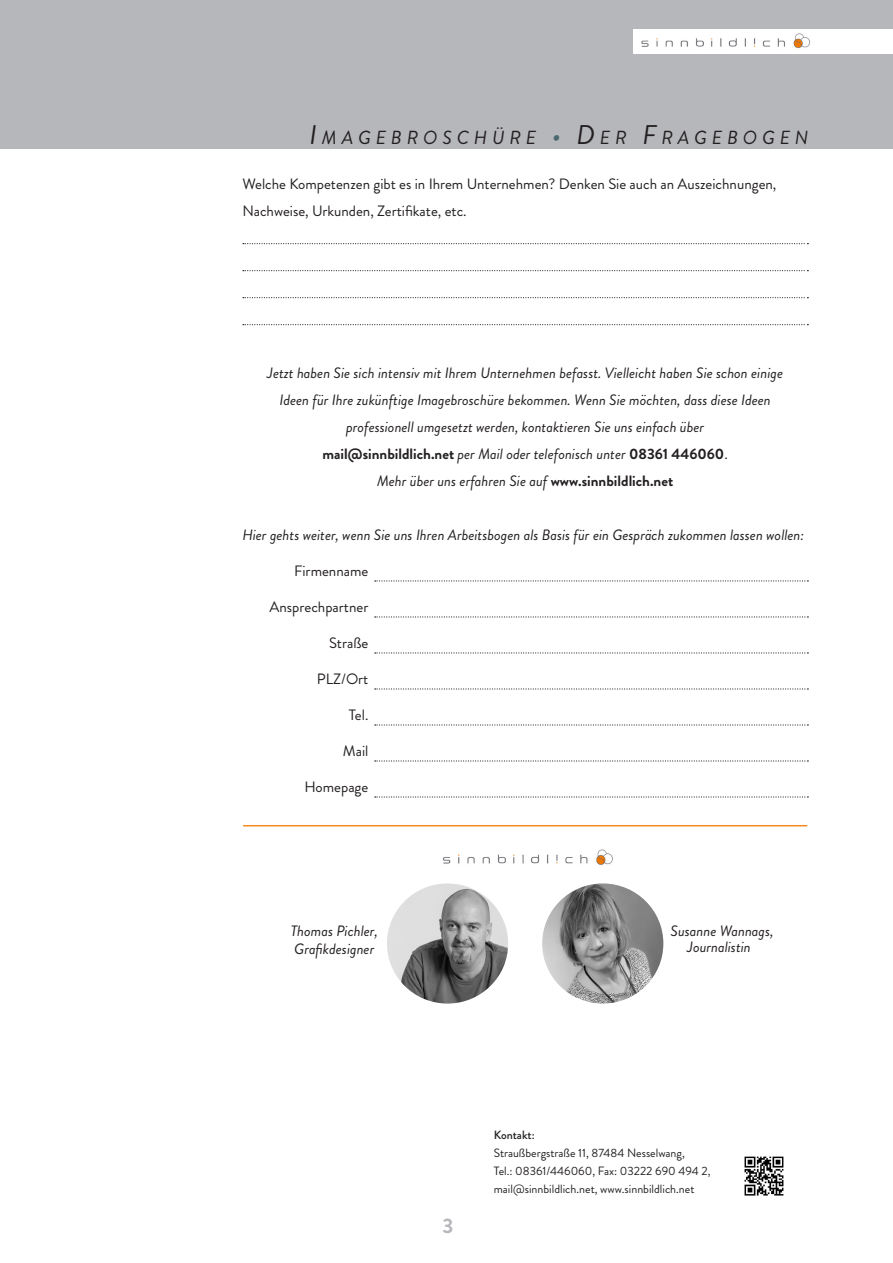
<style>
.page{position:relative;width:893px;height:1263px;background:#fff}
.page>*{position:absolute;margin:0;border:0;box-sizing:border-box;transform-origin:0 0}
.t1{font:700 21px "Brandon Grotesque";color:#b6b7bb}
.t2{font:italic 18.9px "Brandon Grotesque";letter-spacing:.255em;color:#231f20}
.t3{font:italic 15px/27px "Brandon Grotesque";color:#231f20;text-align:center}
.t4{font:15px/27px "Brandon Grotesque";color:#231f20}
.t5{font:700 15px "Brandon Grotesque";color:#231f20}
.t6{font:12px/18px "Brandon Grotesque";color:#231f20}
.t7{font:500 12px "Brandon Grotesque";color:#231f20}
.s1{font-size:27px}
.s2{font-size:27px;color:#4a6771}
.s3{font-weight:400;font-style:italic}
.s4{font-weight:400}
.s5{font-weight:700;font-style:normal}
</style>
<div class="page">
<div style="left:0;top:0;width:893px;height:149px;background:#b6b7bb"></div>
<div style="left:634px;top:29px;width:259px;height:25px;background:#fff"></div>
<img style="left:641px;top:33px;width:170px;height:15px">
<svg style="left:243px;top:243px;width:565px;height:1px"></svg>
<svg style="left:243px;top:270px;width:565px;height:1px"></svg>
<svg style="left:243px;top:297px;width:565px;height:1px"></svg>
<svg style="left:243px;top:324px;width:565px;height:1px"></svg>
<svg style="left:375px;top:580px;width:433px;height:1px"></svg>
<svg style="left:375px;top:616px;width:433px;height:1px"></svg>
<svg style="left:375px;top:652px;width:433px;height:1px"></svg>
<svg style="left:375px;top:688px;width:433px;height:1px"></svg>
<svg style="left:375px;top:724px;width:433px;height:1px"></svg>
<svg style="left:375px;top:760px;width:433px;height:1px"></svg>
<svg style="left:375px;top:796px;width:433px;height:1px"></svg>
<img style="left:542px;top:883px;width:121px;height:120px">
<img style="left:387px;top:883px;width:121px;height:120px">
<img style="left:443px;top:849px;width:170px;height:16px">
<hr style="left:243px;top:825px;width:564px;height:1px;background:#f28a20">
<img style="left:744px;top:1156px;width:40px;height:40px">
<p class="t2" style="left:310px;top:125px;width:500px"><span class="s1">I</span>MAGEBROSCHÜRE <span class="s2">•</span> <span class="s1">D</span>ER <span class="s1">F</span>RAGEBOGEN</p>
<p class="t4" style="left:242px;top:171px;width:536px">Welche Kompetenzen gibt es in Ihrem Unternehmen? Denken Sie auch an Auszeichnungen,<br>Nachweise, Urkunden, Zertifikate, etc.</p>
<p class="t3" style="left:267px;top:360px;width:517px">Jetzt haben Sie sich intensiv mit Ihrem Unternehmen befasst. Vielleicht haben Sie schon einige</p>
<p class="t3" style="left:279px;top:387px;width:493px">Ideen für Ihre zukünftige Imagebroschüre bekommen. Wenn Sie möchten, dass diese Ideen professionell umgesetzt werden, kontaktieren Sie uns einfach über</p>
<p class="t5" style="left:323px;top:443px;width:407px">mail@sinnbildlich.net <span class="s3">per Mail oder telefonisch unter</span> 08361 446060<span class="s4">.</span></p>
<p class="t3" style="left:377px;top:468px;width:298px">Mehr über uns erfahren Sie auf <span class="s5">www.sinnbildlich.net</span></p>
<p class="t3" style="left:242px;top:522px;width:563px">Hier gehts weiter, wenn Sie uns Ihren Arbeitsbogen als Basis für ein Gespräch zukommen lassen wollen:</p>
<p class="t4" style="left:294px;top:558px;width:76px">Firmenname</p>
<p class="t4" style="left:270px;top:594px;width:100px">Ansprechpartner</p>
<p class="t4" style="left:329px;top:630px;width:41px">Straße</p>
<p class="t4" style="left:317px;top:666px;width:53px">PLZ/Ort</p>
<p class="t4" style="left:349px;top:702px;width:21px">Tel.</p>
<p class="t4" style="left:343px;top:738px;width:27px">Mail</p>
<p class="t4" style="left:304px;top:774px;width:65px">Homepage</p>
<p class="t3" style="left:291px;top:917px;width:89px">Thomas Pichler,</p>
<p class="t3" style="left:294px;top:935px;width:82px">Grafikdesigner</p>
<p class="t3" style="left:671px;top:917px;width:104px">Susanne Wannags,</p>
<p class="t3" style="left:687px;top:934px;width:65px">Journalistin</p>
<h1 class="t1" style="left:443px;top:1211px;width:12px">3</h1>
<p class="t7" style="left:494px;top:1126px;width:42px">Kontakt:</p>
<p class="t6" style="left:494px;top:1143px;width:193px">Straußbergstraße 11, 87484 Nesselwang,</p>
<p class="t6" style="left:494px;top:1161px;width:218px">Tel.: 08361/446060, Fax: 03222 690 494 2, mail@sinnbildlich.net, www.sinnbildlich.net</p>
</div>
